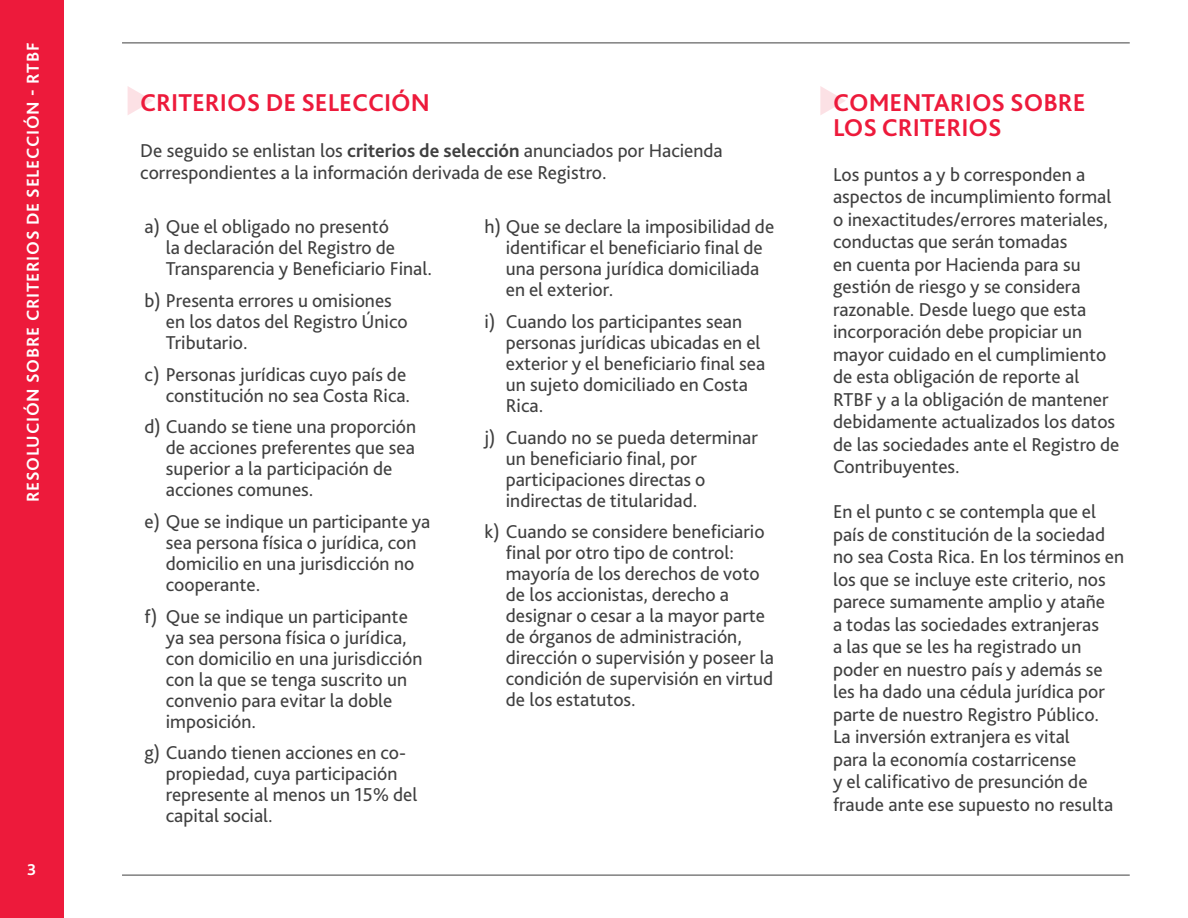
<style>
.page{position:relative;width:1188px;height:918px;background:#fff}
.page>*{position:absolute;margin:0;border:0;box-sizing:border-box;transform-origin:0 0}
.t1{font:700 25.5px "Bliss Pro";color:#ed1a3b}
.t2{font:19.5px/21px "Bliss Pro";color:#404040}
.t3{font:700 18px "Bliss Pro";letter-spacing:.045em;color:#fff}
.t4{font:700 16.5px "Bliss Pro";color:#fff}
.s1{font-weight:700}
</style>
<div class="page">
<div style="left:0;top:0;width:64px;height:918px;background:#ed1a3b"></div>
<hr style="left:122px;top:43px;width:1008px;height:1px;background:#404040">
<hr style="left:122px;top:875px;width:1008px;height:1px;background:#404040">
<svg style="left:128px;top:86px;width:25px;height:29px"></svg>
<svg style="left:820px;top:86px;width:26px;height:29px"></svg>
<p class="t3" style="left:22px;top:502px;width:461px;rotate:-90deg">Resolución sobre Criterios de selección - RTBF</p>
<p class="t4" style="left:27px;top:860px;width:11px">3</p>
<h1 class="t1" style="left:140px;top:87px;width:93px">CRITERIOS</h1>
<h1 class="t1" style="left:266px;top:87px;width:51px">DE SELECCIÓN</h1>
<p class="t2" style="left:140px;top:138px;width:584px;line-height:22.5px">De seguido se enlistan los <span class="s1">criterios de selección</span> anunciados por Hacienda correspondientes a la información derivada de ese Registro.</p>
<p class="t2" style="left:166px;top:216px;width:268px;text-indent:-21px">a) Que el obligado no presentó<br>la declaración del Registro de<br>Transparencia y Beneficiario Final.</p>
<p class="t2" style="left:166px;top:290px;width:243px;text-indent:-21px">b) Presenta errores u omisiones en los datos del Registro Único<br>Tributario.</p>
<p class="t2" style="left:145px;top:363px;width:267px;text-align:right">c) Personas jurídicas cuyo país de constitución no sea Costa Rica.</p>
<p class="t2" style="left:166px;top:416px;width:252px;text-indent:-21px">d) Cuando se tiene una proporción de acciones preferentes que sea superior a la participación de acciones comunes.</p>
<p class="t2" style="left:166px;top:511px;width:266px;text-indent:-21px">e) Que se indique un participante ya sea persona física o jurídica, con domicilio en una jurisdicción no cooperante.</p>
<p class="t2" style="left:166px;top:605px;width:258px;text-indent:-21px">f) Que se indique un participante ya sea persona física o jurídica, con domicilio en una jurisdicción con la que se tenga suscrito un convenio para evitar la doble imposición.</p>
<p class="t2" style="left:166px;top:742px;width:253px;text-indent:-21px">g) Cuando tienen acciones en co&shy;propiedad, cuya participación represente al menos un 15% del capital social.</p>
<p class="t2" style="left:506px;top:216px;width:270px;text-indent:-21px">h) Que se declare la imposibilidad de identificar el beneficiario final de una persona jurídica domiciliada en el exterior.</p>
<p class="t2" style="left:506px;top:311px;width:261px;text-indent:-21px">i) Cuando los participantes sean personas jurídicas ubicadas en el exterior y el beneficiario final sea un sujeto domiciliado en Costa<br>Rica.</p>
<p class="t2" style="left:506px;top:426px;width:254px;text-indent:-21px">j) Cuando no se pueda determinar un beneficiario final, por participaciones directas o indirectas de titularidad.</p>
<p class="t2" style="left:506px;top:521px;width:270px;text-indent:-21px">k) Cuando se considere beneficiario final por otro tipo de control: mayoría de los derechos de voto de los accionistas, derecho a designar o cesar a la mayor parte de órganos de administración, dirección o supervisión y poseer la condición de supervisión en virtud de los estatutos.</p>
<h1 class="t1" style="left:833px;top:86px;width:146px">COMENTARIOS</h1>
<h1 class="t1" style="left:1010px;top:86px;width:17px">SOB</h1>
<h1 class="t1" style="left:1058px;top:86px;width:26px">RE</h1>
<h1 class="t1" style="left:833px;top:112px;width:15px">LOS</h1>
<h1 class="t1" style="left:882px;top:112px;width:93px">CRITERIOS</h1>
<p class="t2" style="left:833px;top:162px;width:288px;line-height:22.5px">Los puntos a y b corresponden a aspectos de incumplimiento formal o inexactitudes/errores materiales, conductas que serán tomadas<br>en cuenta por Hacienda para su gestión de riesgo y se considera razonable. Desde luego que esta incorporación debe propiciar un mayor cuidado en el cumplimiento de esta obligación de reporte al<br>RTBF y a la obligación de mantener debidamente actualizados los datos de las sociedades ante el Registro de<br>Contribuyentes.</p>
<p class="t2" style="left:833px;top:500px;width:293px;line-height:22.5px">En el punto c se contempla que el país de constitución de la sociedad no sea Costa Rica. En los términos en los que se incluye este criterio, nos parece sumamente amplio y atañe<br>a todas las sociedades extranjeras<br>a las que se les ha registrado un poder en nuestro país y además se les ha dado una cédula jurídica por parte de nuestro Registro Público.<br>La inversión extranjera es vital<br>para la economía costarricense<br>y el calificativo de presunción de fraude ante ese supuesto no resulta</p>
</div>
